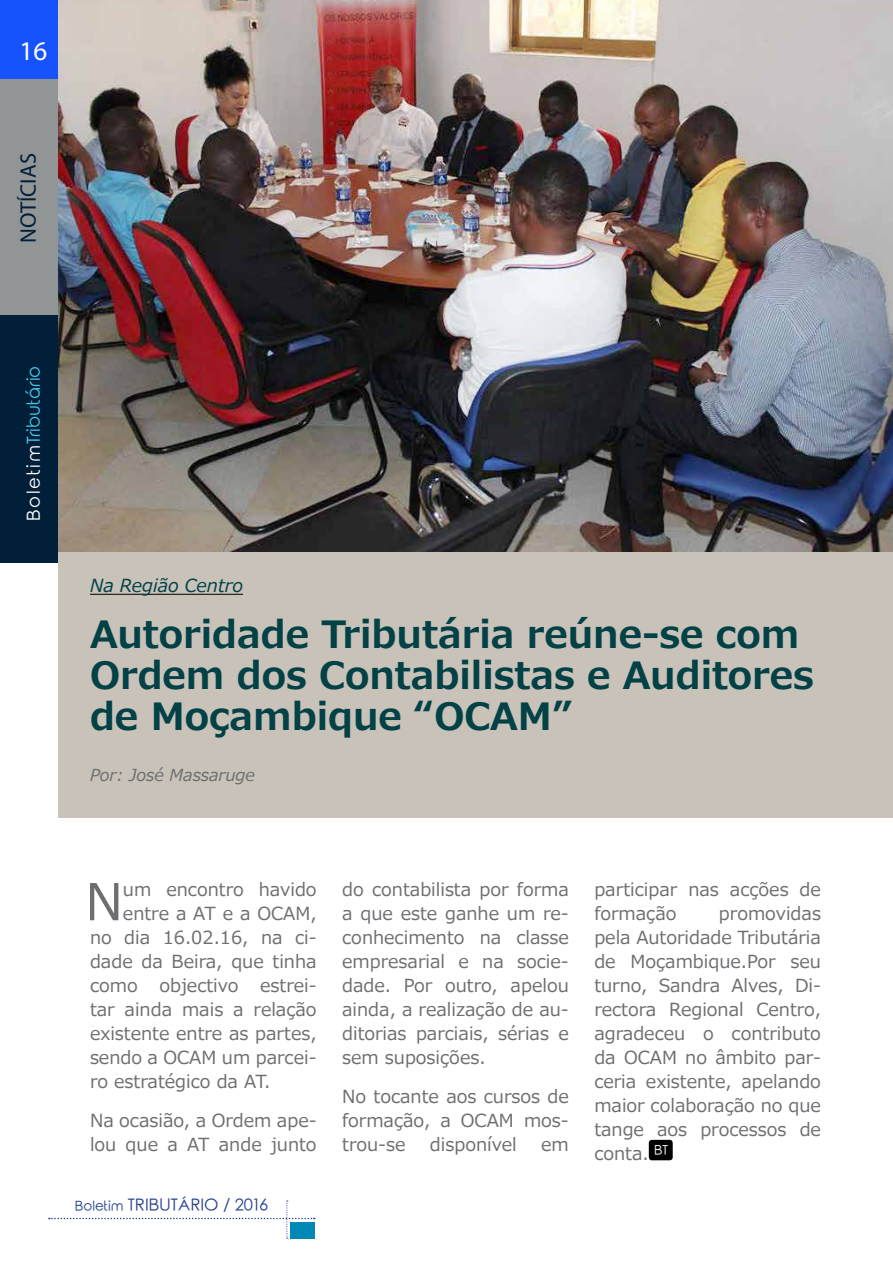
<style>
.page{position:relative;width:893px;height:1263px;background:#fff}
.page>*{position:absolute;margin:0;border:0;box-sizing:border-box;transform-origin:0 0}
.t1{font:50.55px "Meiryo";color:#6d6e71}
.t2{font:700 37.5px/41.2px "Meiryo";color:#024146}
.t3{font:27px "Myriad Pro";color:#fff}
.t4{font:22.5px "Myriad Pro";color:#021f3a}
.t5{font:18px/24px "Meiryo";color:#6d6e71;text-align:justify}
.t6{font:18px "Rounded Elegance";letter-spacing:.05em;color:#46c6e7}
.t7{font:italic 18px "Meiryo";color:#024146}
.t8{font:16.5px "Rounded Elegance";color:#25408f}
.t9{font:italic 16.5px "Meiryo";color:#6d6e71}
.s1{color:#fff}
.s2{font-size:13.5px}
</style>
<div class="page">
<div style="left:0;top:315px;width:59px;height:248px;background:#021f3a"></div>
<div style="left:0;top:0;width:59px;height:81px;background:#1753fc"></div>
<div style="left:0;top:79px;width:59px;height:236px;background:#929596"></div>
<svg style="left:49px;top:1200px;width:266px;height:38px"></svg>
<div style="left:290px;top:1222px;width:25px;height:17px;background:#0089b4"></div>
<div style="left:649px;top:1140px;width:24px;height:20px;background:#000;border-radius:3px"></div>
<img style="left:59px;top:0;width:834px;height:552px">
<div style="left:59px;top:552px;width:834px;height:266px;background:#c8c2b9"></div>
<hr style="left:90px;top:594px;width:153px;height:1px;background:#000">
<h3 class="t3" style="left:20px;top:34px;width:29px">16</h3>
<p class="t4" style="left:15px;top:243px;width:88px;rotate:-90deg">NOTÍCIAS</p>
<p class="t6" style="left:23px;top:521px;width:157px;rotate:-90deg"><span class="s1">Boletim</span>Tributário</p>
<p class="t7" style="left:90px;top:572px;width:154px">Na Região Centro</p>
<h2 class="t2" style="left:90px;top:616px;width:725px">Autoridade Tributária reúne-se com<br>Ordem dos Contabilistas e Auditores de Moçambique “OCAM”</h2>
<p class="t9" style="left:90px;top:764px;width:167px">Por: José Massaruge</p>
<h1 class="t1" style="left:85px;top:867px;width:39px">N</h1>
<p class="t5" style="left:123px;top:879px;width:195px">um encontro havido</p>
<p class="t5" style="left:123px;top:903px;width:195px">entre a AT e a OCAM,</p>
<p class="t5" style="left:90px;top:927px;width:228px">no dia 16.02.16, na ci-</p>
<p class="t5" style="left:90px;top:951px;width:228px">dade da Beira, que tinha</p>
<p class="t5" style="left:90px;top:975px;width:228px">como objectivo estrei-</p>
<p class="t5" style="left:90px;top:999px;width:228px">tar ainda mais a relação</p>
<p class="t5" style="left:90px;top:1023px;width:228px">existente entre as partes,</p>
<p class="t5" style="left:90px;top:1047px;width:228px">sendo a OCAM um parcei-</p>
<p class="t5" style="left:90px;top:1071px;width:182px">ro estratégico da AT.</p>
<p class="t5" style="left:90px;top:1110px;width:228px">Na ocasião, a Ordem ape&shy;lou que a AT ande junto</p>
<p class="t8" style="left:75px;top:1195px;width:195px"><span class="s2">Boletim</span> TRIBUTÁRIO / 2016</p>
<p class="t5" style="left:342px;top:879px;width:228px">do contabilista por forma a que este ganhe um re&shy;conhecimento na classe empresarial e na socie&shy;dade. Por outro, apelou ainda, a realização de au&shy;ditorias parciais, sérias e sem suposições.</p>
<p class="t5" style="left:342px;top:1086px;width:228px">No tocante aos cursos de formação, a OCAM mos&shy;trou-se</p>
<p class="t5" style="left:430px;top:1133px;width:88px">disponível</p>
<p class="t5" style="left:541px;top:1133px;width:29px">em</p>
<p class="t5" style="left:594px;top:878px;width:228px">participar nas acções de formação</p>
<p class="t5" style="left:594px;top:902px;width:228px;text-indent:125px">promovidas pela Autoridade Tributária de Moçambique.Por seu turno, Sandra Alves, Di&shy;rectora Regional Centro, agradeceu o contributo da OCAM no âmbito par&shy;ceria existente, apelando maior colaboração no que tange aos processos de conta. <sup>BT</sup></p>
</div>
